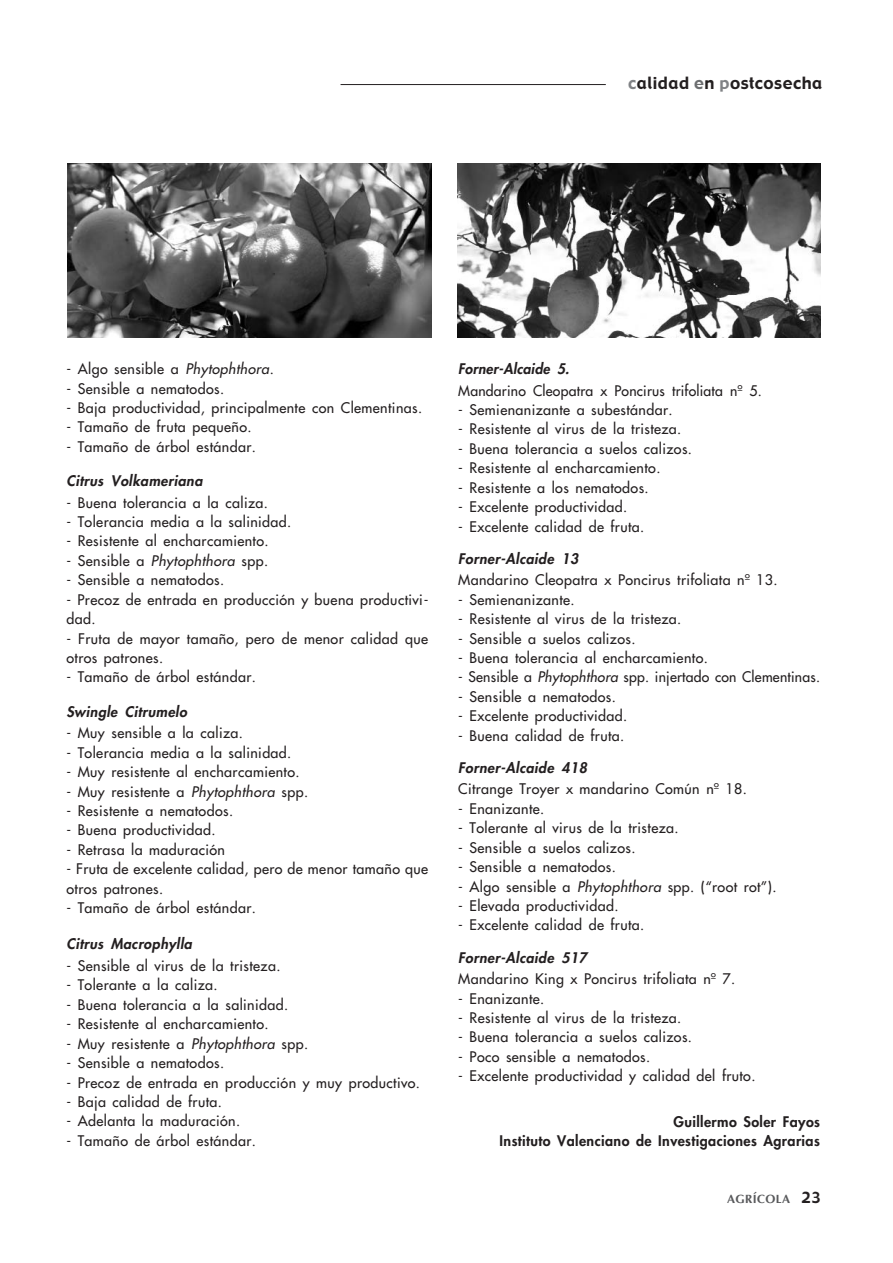
<style>
.page{position:relative;width:893px;height:1263px;background:#fff}
.page>*{position:absolute;margin:0;border:0;box-sizing:border-box;transform-origin:0 0}
.t1{font:16.5px "Gadget";letter-spacing:.03em;color:#231f20}
.t2{font:14.25px/19.5px "Futura";letter-spacing:.03em;color:#231f20}
.t3{font:italic 800 14.25px "Futura";letter-spacing:.03em;color:#231f20}
.t4{font:800 14.25px/19.5px "Futura";letter-spacing:.03em;color:#231f20;text-align:right}
.t5{font:700 12px "Optima";letter-spacing:.025em;color:#58595b}
.s1{color:#808285}
.s2{color:#6c6e70}
.s3{font-style:italic}
.s4{font-family:"Gadget";font-weight:400;font-size:15px;color:#231f20}
</style>
<div class="page">
<hr style="left:340px;top:84px;width:265px;height:1px;background:#231f20">
<img style="left:457px;top:163px;width:364px;height:175px">
<img style="left:67px;top:163px;width:364px;height:175px">
<p class="t1" style="left:628px;top:77px;width:195px"><span class="s1">c</span>alidad <span class="s2">e</span>n <span class="s1">p</span>ostcosecha</p>
<p class="t2" style="left:66px;top:360px;width:209px">- Algo sensible a <span class="s3">Phytophthora</span>.</p>
<p class="t2" style="left:66px;top:379px;width:159px">- Sensible a nematodos.</p>
<p class="t2" style="left:66px;top:399px;width:357px">- Baja productividad, principalmente con Clementinas.</p>
<p class="t2" style="left:66px;top:418px;width:187px">- Tamaño de fruta pequeño.</p>
<p class="t2" style="left:66px;top:438px;width:191px">- Tamaño de árbol estándar.</p>
<p class="t3" style="left:66px;top:474px;width:137px">Citrus Volkameriana</p>
<p class="t2" style="left:66px;top:494px;width:203px">- Buena tolerancia a la caliza.</p>
<p class="t2" style="left:66px;top:513px;width:226px">- Tolerancia media a la salinidad.</p>
<p class="t2" style="left:66px;top:532px;width:204px">- Resistente al encharcamiento.</p>
<p class="t2" style="left:66px;top:552px;width:203px">- Sensible a <span class="s3">Phytophthora</span> spp.</p>
<p class="t2" style="left:66px;top:571px;width:159px">- Sensible a nematodos.</p>
<p class="t2" style="left:66px;top:591px;width:363px">- Precoz de entrada en producción y buena productivi&shy;dad.</p>
<p class="t2" style="left:66px;top:630px;width:363px">- Fruta de mayor tamaño, pero de menor calidad que otros patrones.</p>
<p class="t2" style="left:66px;top:668px;width:191px">- Tamaño de árbol estándar.</p>
<p class="t3" style="left:66px;top:705px;width:122px">Swingle Citrumelo</p>
<p class="t2" style="left:66px;top:724px;width:178px">- Muy sensible a la caliza.</p>
<p class="t2" style="left:66px;top:744px;width:226px">- Tolerancia media a la salinidad.</p>
<p class="t2" style="left:66px;top:763px;width:235px">- Muy resistente al encharcamiento.</p>
<p class="t2" style="left:66px;top:783px;width:243px">- Muy resistente a <span class="s3">Phytophthora</span> spp.</p>
<p class="t2" style="left:66px;top:802px;width:168px">- Resistente a nematodos.</p>
<p class="t2" style="left:66px;top:821px;width:150px">- Buena productividad.</p>
<p class="t2" style="left:66px;top:841px;width:160px">- Retrasa la maduración</p>
<p class="t2" style="left:66px;top:860px;width:363px">- Fruta de excelente calidad, pero de menor tamaño que otros patrones.</p>
<p class="t2" style="left:66px;top:899px;width:191px">- Tamaño de árbol estándar.</p>
<p class="t3" style="left:66px;top:937px;width:127px">Citrus Macrophylla</p>
<p class="t2" style="left:66px;top:957px;width:216px">- Sensible al virus de la tristeza.</p>
<p class="t2" style="left:66px;top:976px;width:153px">- Tolerante a la caliza.</p>
<p class="t2" style="left:66px;top:996px;width:223px">- Buena tolerancia a la salinidad.</p>
<p class="t2" style="left:66px;top:1015px;width:204px">- Resistente al encharcamiento.</p>
<p class="t2" style="left:66px;top:1035px;width:243px">- Muy resistente a <span class="s3">Phytophthora</span> spp.</p>
<p class="t2" style="left:66px;top:1054px;width:159px">- Sensible a nematodos.</p>
<p class="t2" style="left:66px;top:1074px;width:355px">- Precoz de entrada en producción y muy productivo.</p>
<p class="t2" style="left:66px;top:1093px;width:157px">- Baja calidad de fruta.</p>
<p class="t2" style="left:66px;top:1112px;width:175px">- Adelanta la maduración.</p>
<p class="t2" style="left:66px;top:1132px;width:191px">- Tamaño de árbol estándar.</p>
<p class="t3" style="left:458px;top:362px;width:113px">Forner-Alcaide 5.</p>
<p class="t2" style="left:458px;top:382px;width:305px">Mandarino Cleopatra x Poncirus trifoliata nº 5.</p>
<p class="t2" style="left:458px;top:401px;width:216px">- Semienanizante a subestándar.</p>
<p class="t2" style="left:458px;top:420px;width:225px">- Resistente al virus de la tristeza.</p>
<p class="t2" style="left:458px;top:440px;width:235px">- Buena tolerancia a suelos calizos.</p>
<p class="t2" style="left:458px;top:459px;width:204px">- Resistente al encharcamiento.</p>
<p class="t2" style="left:458px;top:479px;width:192px">- Resistente a los nematodos.</p>
<p class="t2" style="left:458px;top:498px;width:170px">- Excelente productividad.</p>
<p class="t2" style="left:458px;top:518px;width:187px">- Excelente calidad de fruta.</p>
<p class="t3" style="left:458px;top:552px;width:122px">Forner-Alcaide 13</p>
<p class="t2" style="left:458px;top:571px;width:321px">Mandarino Cleopatra x Poncirus trifoliata nº 13.</p>
<p class="t2" style="left:458px;top:591px;width:118px">- Semienanizante.</p>
<p class="t2" style="left:458px;top:610px;width:225px">- Resistente al virus de la tristeza.</p>
<p class="t2" style="left:458px;top:630px;width:179px">- Sensible a suelos calizos.</p>
<p class="t2" style="left:458px;top:649px;width:251px">- Buena tolerancia al encharcamiento.</p>
<p class="t2" style="left:458px;top:668px;width:363px">- Sensible a <span class="s3">Phytophthora</span> spp. injertado con Clementinas.</p>
<p class="t2" style="left:458px;top:688px;width:159px">- Sensible a nematodos.</p>
<p class="t2" style="left:458px;top:707px;width:170px">- Excelente productividad.</p>
<p class="t2" style="left:458px;top:727px;width:168px">- Buena calidad de fruta.</p>
<p class="t3" style="left:458px;top:761px;width:130px">Forner-Alcaide 418</p>
<p class="t2" style="left:458px;top:780px;width:290px">Citrange Troyer x mandarino Común nº 18.</p>
<p class="t2" style="left:458px;top:800px;width:88px">- Enanizante.</p>
<p class="t2" style="left:458px;top:819px;width:222px">- Tolerante al virus de la tristeza.</p>
<p class="t2" style="left:458px;top:839px;width:179px">- Sensible a suelos calizos.</p>
<p class="t2" style="left:458px;top:858px;width:159px">- Sensible a nematodos.</p>
<p class="t2" style="left:458px;top:877px;width:320px">- Algo sensible a <span class="s3">Phytophthora</span> spp. (“root rot”).</p>
<p class="t2" style="left:458px;top:897px;width:162px">- Elevada productividad.</p>
<p class="t2" style="left:458px;top:916px;width:187px">- Excelente calidad de fruta.</p>
<p class="t3" style="left:458px;top:950px;width:130px">Forner-Alcaide 517</p>
<p class="t2" style="left:458px;top:970px;width:278px">Mandarino King x Poncirus trifoliata nº 7.</p>
<p class="t2" style="left:458px;top:989px;width:88px">- Enanizante.</p>
<p class="t2" style="left:458px;top:1009px;width:225px">- Resistente al virus de la tristeza.</p>
<p class="t2" style="left:458px;top:1028px;width:235px">- Buena tolerancia a suelos calizos.</p>
<p class="t2" style="left:458px;top:1048px;width:193px">- Poco sensible a nematodos.</p>
<p class="t2" style="left:458px;top:1067px;width:299px">- Excelente productividad y calidad del fruto.</p>
<p class="t4" style="left:499px;top:1113px;width:322px">Guillermo Soler Fayos<br>Instituto Valenciano de Investigaciones Agrarias</p>
<p class="t5" style="left:727px;top:1194px;width:95px">AGRÍCOLA <span class="s4">23</span></p>
</div>
